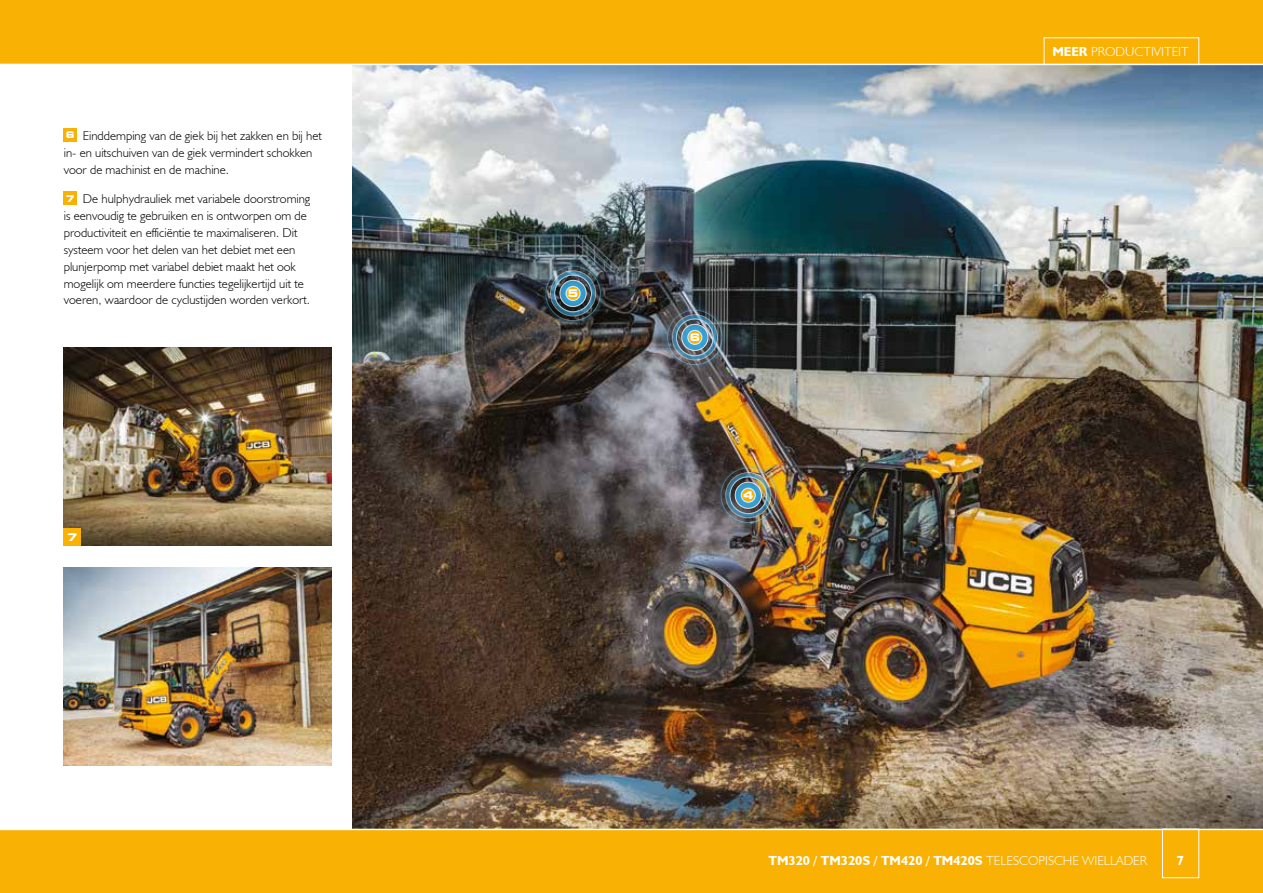
<style>
.page{position:relative;width:1263px;height:893px;background:#fff}
.page>*{position:absolute;margin:0;border:0;box-sizing:border-box;transform-origin:0 0}
.t1{font:700 13.2px "JCB Euro";color:#fff}
.t2{font:300 13.2px "JCB Euro";color:#fff}
.t3{font:300 12.75px/17px "JCB Euro";color:#000}
.t4{font:700 expanded 10.5px "Square 721 BT";color:#fff}
.s1{font-family:"Square 721 BT";font-weight:700;font-stretch:expanded;font-size:9.15px;color:#fff}
.s2{font-weight:700}
.s3{font-weight:300}
</style>
<div class="page">
<img style="left:353px;top:65px;width:910px;height:764px">
<div style="left:0;top:0;width:1263px;height:65px;background:#f9b104"></div>
<img style="left:64px;top:347px;width:268px;height:199px">
<img style="left:64px;top:567px;width:268px;height:198px">
<div style="left:0;top:829px;width:1263px;height:64px;background:#f9b104"></div>
<div style="left:1162px;top:829px;width:37px;height:49px;border:1px solid #fff"></div>
<div style="left:64px;top:128px;width:13px;height:14px;background:#f9b104"></div>
<div style="left:64px;top:192px;width:13px;height:13px;background:#f9b104"></div>
<img style="left:663px;top:305px;width:64px;height:65px">
<img style="left:716px;top:463px;width:64px;height:64px">
<div style="left:64px;top:529px;width:17px;height:17px;background:#f9b104"></div>
<img style="left:541px;top:261px;width:64px;height:65px">
<hr style="left:0;top:64px;width:1263px;height:1px;background:#fff">
<hr style="left:0;top:829px;width:1263px;height:1px;background:#fff">
<p class="t3" style="left:64px;top:127px;width:260px"><span class="s1">6</span> Einddemping van de giek bij het zakken en bij het in‑ en uitschuiven van de giek vermindert schokken voor de machinist en de machine.</p>
<p class="t3" style="left:64px;top:190px;width:248px"><span class="s1">7</span> De hulphydrauliek met variabele doorstroming is eenvoudig te gebruiken en is ontworpen om de productiviteit en efficiëntie te maximaliseren. Dit systeem voor het delen van het debiet met een plunjerpomp met variabel debiet maakt het ook mogelijk om meerdere functies tegelijkertijd uit te voeren, waardoor de cyclustijden worden verkort.</p>
<p class="t4" style="left:67px;top:531px;width:12px">7</p>
<p class="t4" style="left:568px;top:287px;width:12px">5</p>
<p class="t4" style="left:690px;top:331px;width:12px">6</p>
<p class="t4" style="left:743px;top:489px;width:12px">4</p>
<p class="t2" style="left:1052px;top:43px;width:138px"><span class="s2">MEER</span> PRODUCTIVITEIT</p>
<p class="t1" style="left:769px;top:852px;width:380px">TM320 / TM320S / TM420 / TM420S <span class="s3">TELESCOPISCHE WIELLADER</span></p>
<p class="t1" style="left:1177px;top:852px;width:9px">7</p>
</div>
